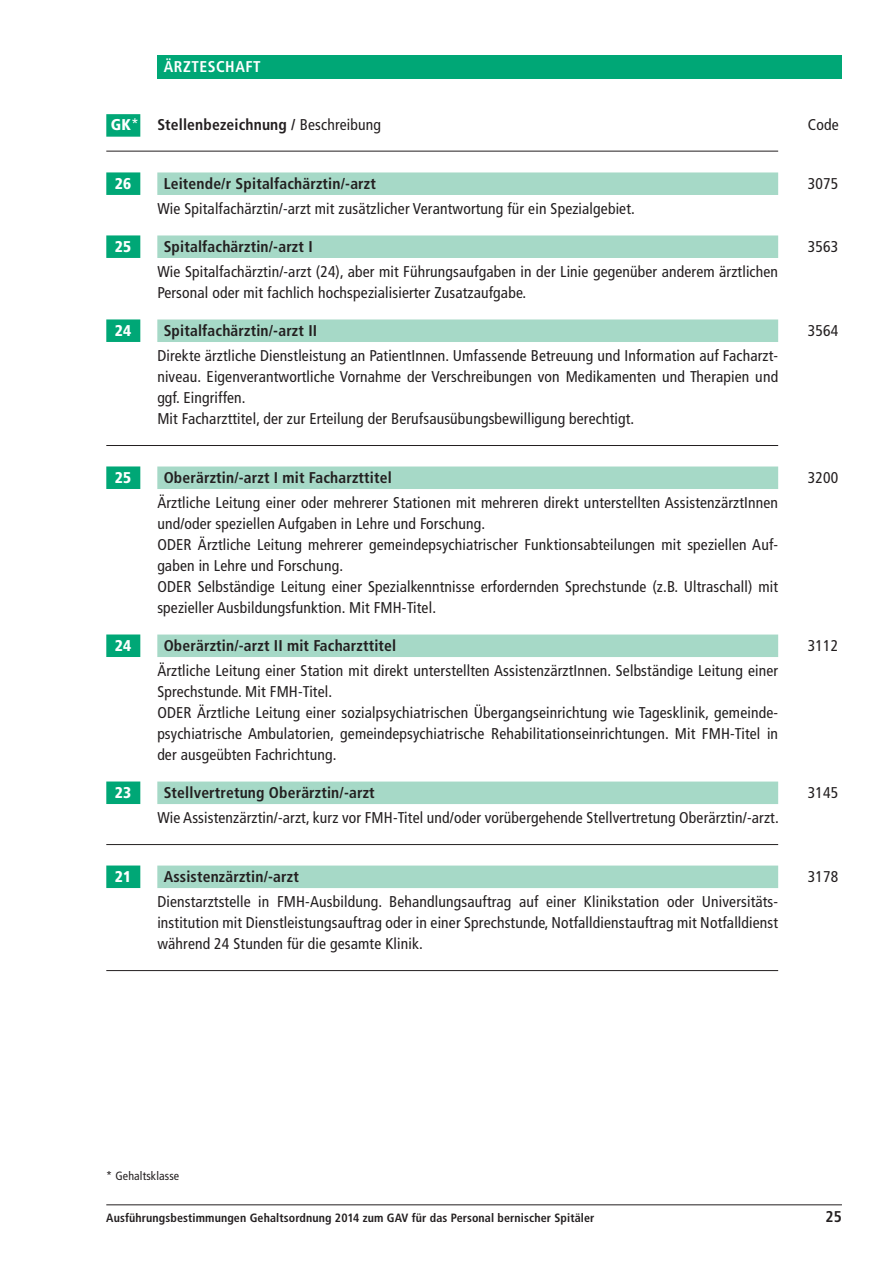
<style>
.page{position:relative;width:893px;height:1263px;background:#fff}
.page>*{position:absolute;margin:0;border:0;box-sizing:border-box;transform-origin:0 0}
.Text_mit_Linie{font:condensed 15.6px/21px "Frutiger";letter-spacing:.01em;color:#231f20}
.Text_ohne_Linie{font:condensed 15.6px/21px "Frutiger";letter-spacing:.01em;color:#231f20}
.Linie_schwarz_weit{font:condensed 15.6px/21px "Frutiger";letter-spacing:.01em;color:#231f20;text-align:justify}
.GK_Stellenbez_Grün{font:700 condensed 15.6px "Frutiger";letter-spacing:.01em;color:#231f20}
.Grün{font:700 condensed 15.6px "Frutiger";letter-spacing:.01em;color:#231f20}
.GK_Stellenbez_Grün-2{font:condensed 15.6px "Frutiger";letter-spacing:.01em;color:#231f20}
.GK_Stellenbez_Grün-3{font:900 condensed 15.6px "Frutiger";letter-spacing:.01em;color:#fff}
.Rubrik{font:700 condensed 15.6px "Frutiger";letter-spacing:.035em;color:#fff}
.Grün-2{font:condensed 15.6px "Frutiger";color:#231f20}
.t1{font:700 condensed 12px "Frutiger";letter-spacing:.01em;color:#231f20}
.t2{font:condensed 12px "Frutiger";letter-spacing:.01em;color:#231f20}
.s1{font-weight:900;color:#fff}
.s2{font-weight:400;color:#fff}
.s3{font-weight:400}
</style>
<div class="page">
<hr style="left:106px;top:1204px;width:736px;height:1px;background:#231f20">
<div style="left:157px;top:172px;width:621px;height:23px;background:#a6d9c7"></div>
<div style="left:106px;top:172px;width:34px;height:23px;background:#00a776"></div>
<div style="left:157px;top:235px;width:621px;height:23px;background:#a6d9c7"></div>
<div style="left:106px;top:235px;width:34px;height:23px;background:#00a776"></div>
<div style="left:157px;top:319px;width:621px;height:23px;background:#a6d9c7"></div>
<div style="left:106px;top:319px;width:34px;height:23px;background:#00a776"></div>
<hr style="left:106px;top:445px;width:672px;height:1px;background:#231f20">
<div style="left:157px;top:466px;width:621px;height:23px;background:#a6d9c7"></div>
<div style="left:106px;top:466px;width:34px;height:23px;background:#00a776"></div>
<div style="left:157px;top:634px;width:621px;height:23px;background:#a6d9c7"></div>
<div style="left:106px;top:634px;width:34px;height:23px;background:#00a776"></div>
<div style="left:157px;top:781px;width:621px;height:23px;background:#a6d9c7"></div>
<div style="left:106px;top:781px;width:34px;height:23px;background:#00a776"></div>
<hr style="left:106px;top:844px;width:672px;height:1px;background:#231f20">
<div style="left:157px;top:865px;width:621px;height:23px;background:#a6d9c7"></div>
<div style="left:106px;top:865px;width:34px;height:23px;background:#00a776"></div>
<hr style="left:106px;top:970px;width:672px;height:1px;background:#231f20">
<div style="left:157px;top:55px;width:685px;height:24px;background:#00a776"></div>
<div style="left:106px;top:114px;width:34px;height:23px;background:#00a776"></div>
<hr style="left:106px;top:151px;width:672px;height:1px;background:#231f20">
<p class="Rubrik" style="left:164px;top:57px;width:99px">ÄRZTESCHAFT</p>
<p class="Grün" style="left:111px;top:116px;width:272px"><span class="s1">GK</span><span class="s2">*</span> Stellenbezeichnung / <span class="s3">Beschreibung</span></p>
<p class="Grün-2" style="left:808px;top:116px;width:32px">Code</p>
<p class="GK_Stellenbez_Grün-3" style="left:115px;top:174px;width:18px">26</p>
<p class="GK_Stellenbez_Grün" style="left:164px;top:174px;width:214px">Leitende/r Spitalfachärztin/-arzt</p>
<p class="GK_Stellenbez_Grün-2" style="left:808px;top:174px;width:32px">3075</p>
<p class="Text_mit_Linie" style="left:157px;top:198px;width:479px">Wie Spitalfachärztin/-arzt mit zusätzlicher Verantwortung für ein Spezialgebiet.</p>
<p class="GK_Stellenbez_Grün-3" style="left:115px;top:237px;width:18px">25</p>
<p class="GK_Stellenbez_Grün" style="left:164px;top:237px;width:150px">Spitalfachärztin/-arzt I</p>
<p class="GK_Stellenbez_Grün-2" style="left:808px;top:237px;width:32px">3563</p>
<p class="Text_mit_Linie" style="left:157px;top:261px;width:622px">Wie Spitalfachärztin/-arzt (24), aber mit Führungsaufgaben in der Linie gegenüber anderem ärztlichen<br>Personal oder mit fachlich hochspezialisierter Zusatzaufgabe.</p>
<p class="GK_Stellenbez_Grün-3" style="left:115px;top:321px;width:18px">24</p>
<p class="GK_Stellenbez_Grün" style="left:164px;top:321px;width:155px">Spitalfachärztin/-arzt II</p>
<p class="GK_Stellenbez_Grün-2" style="left:808px;top:321px;width:32px">3564</p>
<p class="Text_ohne_Linie" style="left:157px;top:345px;width:622px;text-align:justify">Direkte ärztliche Dienstleistung an PatientInnen. Umfassende Betreuung und Information auf Facharzt&shy;niveau. Eigenverantwortliche Vornahme der Verschreibungen von Medikamenten und Therapien und ggf. Eingriffen.</p>
<p class="Linie_schwarz_weit" style="left:157px;top:408px;width:478px">Mit Facharzttitel, der zur Erteilung der Berufsausübungsbewilligung berechtigt.</p>
<p class="GK_Stellenbez_Grün-3" style="left:115px;top:468px;width:18px">25</p>
<p class="GK_Stellenbez_Grün" style="left:164px;top:468px;width:230px">Oberärztin/-arzt I mit Facharzttitel</p>
<p class="GK_Stellenbez_Grün-2" style="left:808px;top:468px;width:32px">3200</p>
<p class="Text_ohne_Linie" style="left:157px;top:492px;width:622px">Ärztliche Leitung einer oder mehrerer Stationen mit mehreren direkt unterstellten AssistenzärztInnen und/oder speziellen Aufgaben in Lehre und Forschung.</p>
<p class="Text_ohne_Linie" style="left:157px;top:534px;width:621px">ODER Ärztliche Leitung mehrerer gemeindepsychiatrischer Funktionsabteilungen mit speziellen Auf&shy;gaben in Lehre und Forschung.</p>
<p class="Text_mit_Linie" style="left:157px;top:576px;width:622px">ODER Selbständige Leitung einer Spezialkenntnisse erfordernden Sprechstunde (z.B. Ultraschall) mit spezieller Ausbildungsfunktion. Mit FMH-Titel.</p>
<p class="GK_Stellenbez_Grün-3" style="left:115px;top:636px;width:18px">24</p>
<p class="GK_Stellenbez_Grün" style="left:164px;top:636px;width:234px">Oberärztin/-arzt II mit Facharzttitel</p>
<p class="GK_Stellenbez_Grün-2" style="left:808px;top:636px;width:32px">3112</p>
<p class="Text_ohne_Linie" style="left:157px;top:660px;width:622px">Ärztliche Leitung einer Station mit direkt unterstellten AssistenzärztInnen. Selbständige Leitung einer<br>Sprechstunde. Mit FMH-Titel.</p>
<p class="Text_mit_Linie" style="left:157px;top:702px;width:622px;text-align:justify">ODER Ärztliche Leitung einer sozialpsychiatrischen Übergangseinrichtung wie Tagesklinik, gemeinde&shy;psychiatrische Ambulatorien, gemeindepsychiatrische Rehabilitationseinrichtungen. Mit FMH-Titel in der ausgeübten Fachrichtung.</p>
<p class="GK_Stellenbez_Grün-3" style="left:115px;top:783px;width:18px">23</p>
<p class="GK_Stellenbez_Grün" style="left:164px;top:783px;width:213px">Stellvertretung Oberärztin/-arzt</p>
<p class="GK_Stellenbez_Grün-2" style="left:808px;top:783px;width:32px">3145</p>
<p class="Linie_schwarz_weit" style="left:157px;top:807px;width:623px">Wie Assistenzärztin/-arzt, kurz vor FMH-Titel und/oder vorübergehende Stellvertretung Oberärztin/-arzt.</p>
<p class="GK_Stellenbez_Grün-3" style="left:115px;top:867px;width:18px">21</p>
<p class="GK_Stellenbez_Grün" style="left:164px;top:867px;width:137px">Assistenzärztin/-arzt</p>
<p class="GK_Stellenbez_Grün-2" style="left:808px;top:867px;width:32px">3178</p>
<p class="Linie_schwarz_weit" style="left:157px;top:891px;width:622px">Dienstarztstelle in FMH-Ausbildung. Behandlungsauftrag auf einer Klinikstation oder Universitäts&shy;institution mit Dienstleistungsauftrag oder in einer Sprechstunde, Notfalldienstauftrag mit Notfalldienst während 24 Stunden für die gesamte Klinik.</p>
<p class="t2" style="left:106px;top:1169px;width:74px">* Gehaltsklasse</p>
<p class="t1" style="left:106px;top:1211px;width:490px">Ausführungsbestimmungen Gehaltsordnung 2014 zum GAV für das Personal bernischer Spitäler</p>
<p class="Grün" style="left:826px;top:1207px;width:18px">25</p>
</div>
